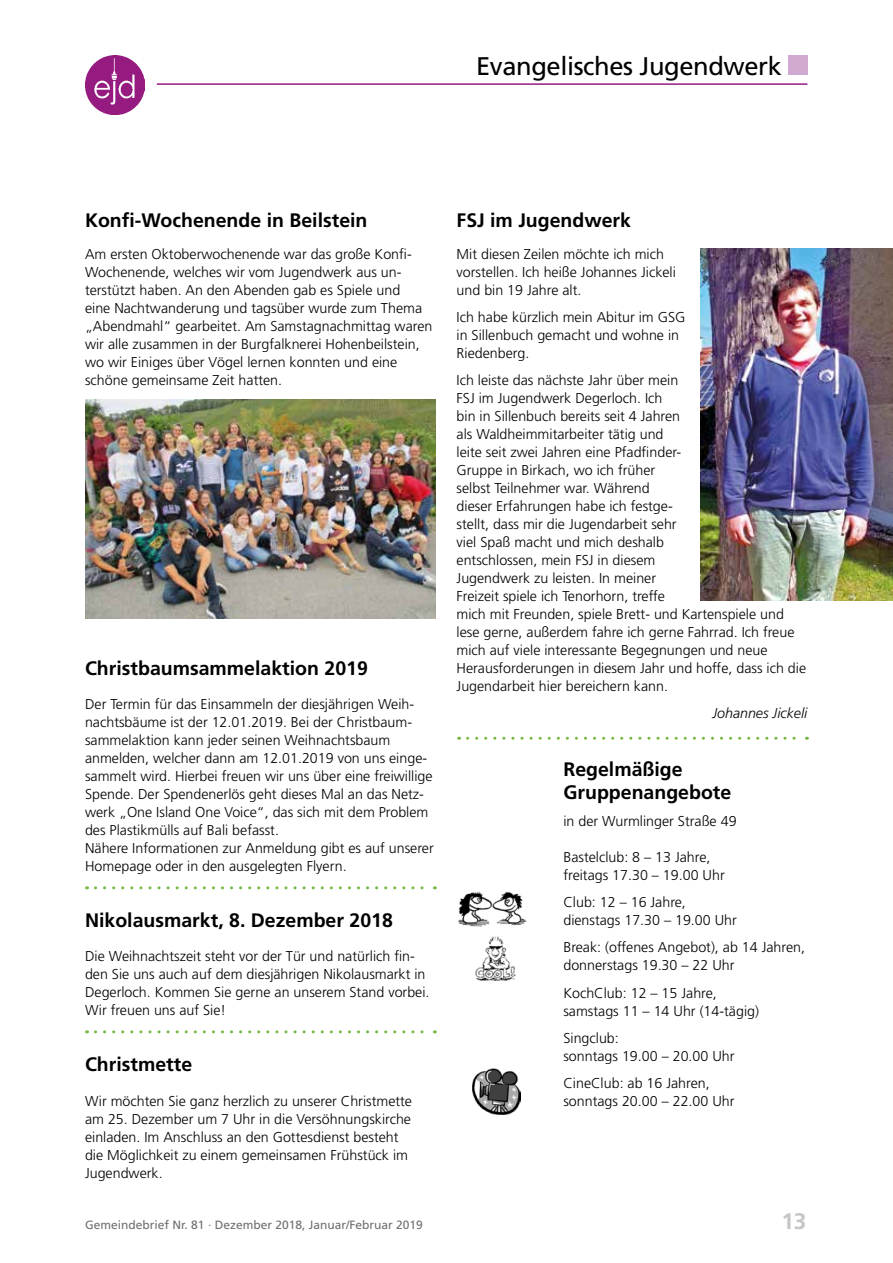
<style>
.page{position:relative;width:893px;height:1263px;background:#fff}
.page>*{position:absolute;margin:0;border:0;box-sizing:border-box;transform-origin:0 0}
.t1{font:25.5px "Frutiger LT";letter-spacing:-.015em;color:#000}
.t2{font:700 22.5px "Frutiger LT";color:#c6c6c6}
.t3{font:700 19.5px/23.4px "Frutiger LT";color:#000}
.t4{font:300 14.25px/18px "Frutiger LT";color:#000}
.t5{font:italic 300 14.25px "Frutiger LT";color:#000}
.t6{font:12px "Frutiger LT";color:#706f6f}
</style>
<div class="page">
<hr style="left:157px;top:83px;width:650px;height:2px;background:#951b81">
<div style="left:788px;top:56px;width:19px;height:19px;background:#d0a9d0"></div>
<img style="left:85px;top:55px;width:60px;height:60px">
<svg style="left:95px;top:886px;width:340px;height:3px"></svg>
<svg style="left:95px;top:1030px;width:340px;height:3px"></svg>
<svg style="left:468px;top:737px;width:339px;height:3px"></svg>
<img style="left:475px;top:936px;width:41px;height:45px">
<img style="left:458px;top:892px;width:69px;height:34px">
<img style="left:472px;top:1069px;width:49px;height:46px">
<img style="left:85px;top:400px;width:351px;height:219px">
<img style="left:701px;top:249px;width:192px;height:352px">
<h1 class="t1" style="left:476px;top:51px;width:307px">Evangelisches Jugendwerk</h1>
<h3 class="t3" style="left:85px;top:209px;width:284px">Konfi-Wochenende in Beilstein</h3>
<p class="t4" style="left:85px;top:246px;width:349px">Am ersten Oktoberwochenende war das große Konfi-Wochenende, welches wir vom Jugendwerk aus un&shy;terstützt haben. An den Abenden gab es Spiele und<br>eine Nachtwanderung und tagsüber wurde zum Thema „Abendmahl“ gearbeitet. Am Samstagnachmittag waren wir alle zusammen in der Burgfalknerei Hohenbeilstein, wo wir Einiges über Vögel lernen konnten und eine schöne gemeinsame Zeit hatten.</p>
<h3 class="t3" style="left:85px;top:656px;width:284px">Christbaumsammelaktion 2019</h3>
<p class="t4" style="left:85px;top:696px;width:350px">Der Termin für das Einsammeln der diesjährigen Weih&shy;nachtsbäume ist der 12.01.2019. Bei der Christbaum&shy;sammelaktion kann jeder seinen Weihnachtsbaum anmelden, welcher dann am 12.01.2019 von uns einge&shy;sammelt wird. Hierbei freuen wir uns über eine freiwillige Spende. Der Spendenerlös geht dieses Mal an das Netz&shy;werk „One Island One Voice“, das sich mit dem Problem des Plastikmülls auf Bali befasst.<br>Nähere Informationen zur Anmeldung gibt es auf unserer Homepage oder in den ausgelegten Flyern.</p>
<h3 class="t3" style="left:85px;top:908px;width:309px">Nikolausmarkt, 8. Dezember 2018</h3>
<p class="t4" style="left:85px;top:948px;width:346px">Die Weihnachtszeit steht vor der Tür und natürlich fin&shy;den Sie uns auch auf dem diesjährigen Nikolausmarkt in Degerloch. Kommen Sie gerne an unserem Stand vorbei.<br>Wir freuen uns auf Sie!</p>
<h3 class="t3" style="left:85px;top:1052px;width:109px">Christmette</h3>
<p class="t4" style="left:85px;top:1092px;width:329px">Wir möchten Sie ganz herzlich zu unserer Christmette am 25. Dezember um 7 Uhr in die Versöhnungskirche einladen. Im Anschluss an den Gottesdienst besteht die Möglichkeit zu einem gemeinsamen Frühstück im Jugendwerk.</p>
<h3 class="t3" style="left:457px;top:209px;width:176px">FSJ im Jugendwerk</h3>
<p class="t4" style="left:457px;top:246px;width:221px">Mit diesen Zeilen möchte ich mich vorstellen. Ich heiße Johannes Jickeli und bin 19 Jahre alt.</p>
<p class="t4" style="left:457px;top:309px;width:230px">Ich habe kürzlich mein Abitur im GSG in Sillenbuch gemacht und wohne in<br>Riedenberg.</p>
<p class="t4" style="left:457px;top:372px;width:351px">Ich leiste das nächste Jahr über mein<br>FSJ im Jugendwerk Degerloch. Ich<br>bin in Sillenbuch bereits seit 4 Jahren<br>als Waldheimmitarbeiter tätig und<br>leite seit zwei Jahren eine Pfadfinder-<br>Gruppe in Birkach, wo ich früher<br>selbst Teilnehmer war. Während<br>dieser Erfahrungen habe ich festge-<br>stellt, dass mir die Jugendarbeit sehr<br>viel Spaß macht und mich deshalb<br>entschlossen, mein FSJ in diesem<br>Jugendwerk zu leisten. In meiner<br>Freizeit spiele ich Tenorhorn, treffe<br>mich mit Freunden, spiele Brett- und Kartenspiele und lese gerne, außerdem fahre ich gerne Fahrrad. Ich freue mich auf viele interessante Begegnungen und neue Herausforderungen in diesem Jahr und hoffe, dass ich die Jugendarbeit hier bereichern kann.</p>
<p class="t5" style="left:712px;top:705px;width:97px">Johannes Jickeli</p>
<h3 class="t3" style="left:563px;top:757px;width:169px">Regelmäßige<br>Gruppenangebote</h3>
<p class="t4" style="left:563px;top:813px;width:175px">in der Wurmlinger Straße 49</p>
<p class="t4" style="left:563px;top:849px;width:163px">Bastelclub: 8 – 13 Jahre, freitags 17.30 – 19.00 Uhr</p>
<p class="t4" style="left:563px;top:894px;width:175px">Club: 12 – 16 Jahre, dienstags 17.30 – 19.00 Uhr</p>
<p class="t4" style="left:563px;top:939px;width:243px">Break: (offenes Angebot), ab 14 Jahren, donnerstags 19.30 – 22 Uhr</p>
<p class="t4" style="left:563px;top:984px;width:197px">KochClub: 12 – 15 Jahre, samstags 11 – 14 Uhr (14-tägig)</p>
<p class="t4" style="left:563px;top:1029px;width:173px">Singclub:<br>sonntags 19.00 – 20.00 Uhr</p>
<p class="t4" style="left:563px;top:1074px;width:173px">CineClub: ab 16 Jahren, sonntags 20.00 – 22.00 Uhr</p>
<p class="t6" style="left:85px;top:1218px;width:339px">Gemeindebrief Nr. 81 · Dezember 2018, Januar/Februar 2019</p>
<h2 class="t2" style="left:781px;top:1208px;width:27px">13</h2>
</div>
